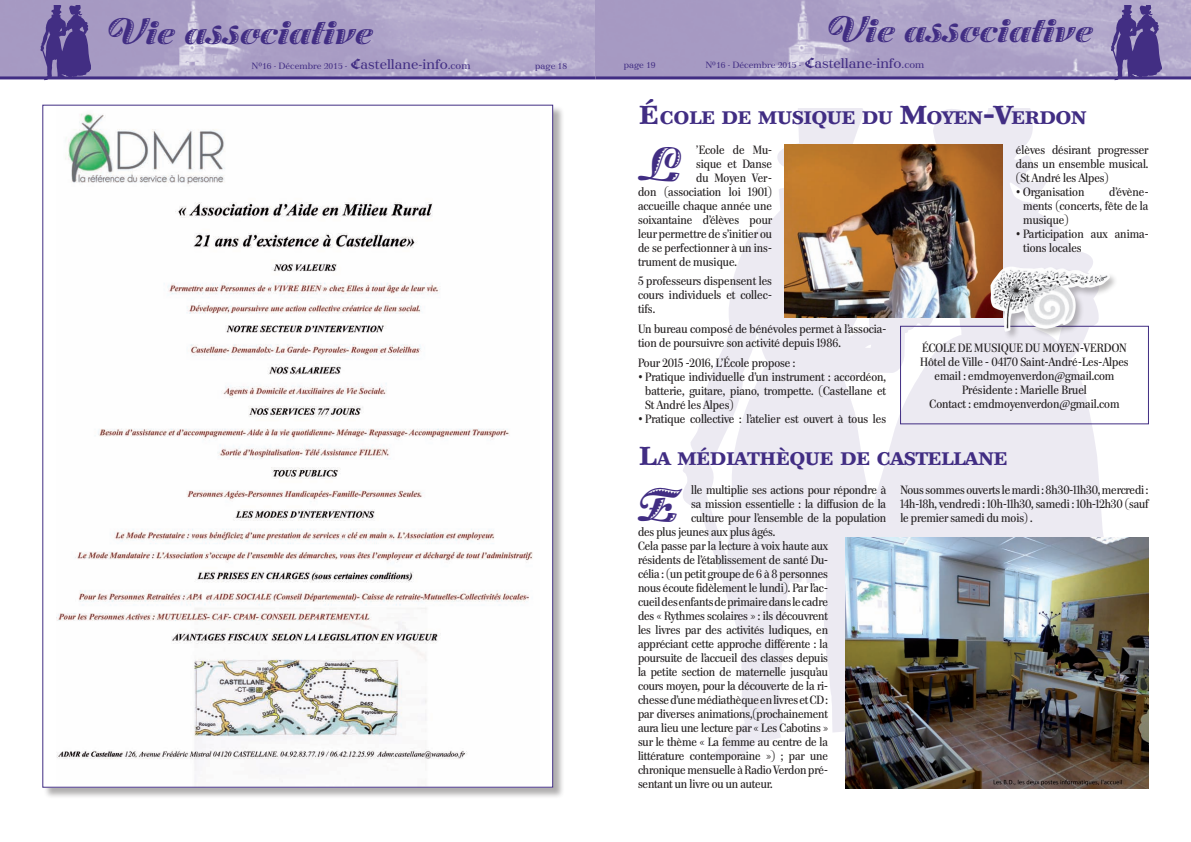
<style>
.page{position:relative;width:1191px;height:842px;background:#fff}
.page>*{position:absolute;margin:0;border:0;box-sizing:border-box;transform-origin:0 0}
.t1{font:49.3px "Zaragoza Plain";color:#412d83}
.t2{font:39px "Zaragoza Plain";color:#412d83}
.t3{font:700 18.2px "Paperback 6";letter-spacing:-.03em;color:#412d83}
.t4{font:12px/14px "Paperback 48";letter-spacing:-.01em;color:#231f20;text-align:justify;scale:.9 1}
.t5{font:9px "Tusar";color:#412d83}
.s1{font-family:"Historical English Textura";font-size:14px}
.s2{font-size:14px}
.s3{font-size:10px}
.s4{font-size:26px}
</style>
<div class="page">
<svg style="left:683px;top:109px;width:438px;height:650px;fill:#eceaf2"></svg>
<img style="left:0;top:0;width:1191px;height:76px">
<svg style="left:40px;top:6px;width:51px;height:74px"></svg>
<hr style="left:0;top:76px;width:595px;height:3px;background:#412d83">
<hr style="left:595px;top:76px;width:596px;height:3px;background:#412d83">
<svg style="left:1110px;top:6px;width:51px;height:74px"></svg>
<img style="left:785px;top:145px;width:217px;height:172px">
<img style="left:845px;top:537px;width:303px;height:251px">
<div style="left:900px;top:326px;width:248px;height:98px;border:1px solid #412d83"></div>
<div style="left:43px;top:105px;width:521px;height:694px;background:#231f20;opacity:.36"></div>
<div style="left:43px;top:105px;width:509px;height:682px;background:#fff"></div>
<img style="left:56px;top:113px;width:477px;height:669px">
<div style="left:989px;top:266px;width:129px;height:74px;background:#231f20;opacity:.3"></div>
<img style="left:990px;top:264px;width:123px;height:71px">
<h2 class="t2" style="left:105px;top:9px;width:268px">Vie associative</h2>
<h2 class="t2" style="left:824px;top:8px;width:268px">Vie associative</h2>
<p class="t5" style="left:624px;top:60px;width:33px">page 19</p>
<p class="t5" style="left:705px;top:60px;width:221px">N°16 - Décembre 2015 - <span class="s1">C</span><span class="s2">astellane-info</span><span class="s3">.com</span></p>
<h3 class="t3" style="left:639px;top:106px;width:449px"><span class="s4">É</span> COLE DE MUSIQUE DU <span class="s4">M</span>OYEN<span class="s4">-V</span>ERDON</h3>
<p class="t5" style="left:251px;top:61px;width:221px">N°16 - Décembre 2015 - <span class="s1">C</span><span class="s2">astellane-info</span><span class="s3">.com</span></p>
<p class="t5" style="left:535px;top:61px;width:33px">page 18</p>
<p class="t4" style="left:696px;top:143px;width:86px">’Ecole de Mu-</p>
<p class="t4" style="left:696px;top:157px;width:86px">sique et Danse</p>
<p class="t4" style="left:696px;top:171px;width:86px">du Moyen Ver-</p>
<p class="t4" style="left:638px;top:185px;width:150px">don (association loi 1901)</p>
<p class="t4" style="left:638px;top:199px;width:150px">accueille chaque année une</p>
<p class="t4" style="left:638px;top:213px;width:150px">soixantaine d’élèves pour</p>
<p class="t4" style="left:638px;top:227px;width:150px">leur permettre de s’initier ou</p>
<p class="t4" style="left:638px;top:241px;width:150px">de se perfectionner à un ins-</p>
<p class="t4" style="left:638px;top:255px;width:111px">trument de musique.</p>
<p class="t4" style="left:638px;top:274px;width:150px">5 professeurs dispensent les cours individuels et collec&shy;tifs.</p>
<p class="t4" style="left:638px;top:322px;width:277px">Un bureau composé de bénévoles permet à l’associa&shy;tion de poursuivre son activité depuis 1986.</p>
<p class="t4" style="left:638px;top:356px;width:176px">Pour 2015 -2016, L’École propose :</p>
<p class="t4" style="left:645px;top:370px;width:269px;text-indent:-7px">• Pratique individuelle d’un instrument : accordéon, batterie, guitare, piano, trompette. (Castellane et St André les Alpes)</p>
<p class="t4" style="left:638px;top:412px;width:277px">• Pratique collective : l’atelier est ouvert à tous les</p>
<h1 class="t1" style="left:638px;top:137px;width:44px">L</h1>
<p class="t4" style="left:1016px;top:143px;width:149px">élèves désirant progresser dans un ensemble musical. (St André les Alpes)</p>
<p class="t4" style="left:1016px;top:185px;width:78px">• Organisation</p>
<p class="t4" style="left:1023px;top:185px;width:141px;text-indent:86px">d’évène&shy;ments (concerts, fête de la musique)</p>
<p class="t4" style="left:1023px;top:227px;width:141px;text-indent:-7px">• Participation aux anima&shy;tions locales</p>
<p class="t4" style="left:920px;top:341px;width:233px;text-align:center">ÉCOLE DE MUSIQUE DU MOYEN-VERDON Hôtel de Ville - 04170 Saint-André-Les-Alpes email : emdmoyenverdon@gmail.com Présidente : Marielle Bruel<br>Contact : emdmoyenverdon@gmail.com</p>
<h3 class="t3" style="left:639px;top:446px;width:370px"><span class="s4">l</span>A MÉDIATHÈQUE DE CASTELLANE</h3>
<p class="t4" style="left:691px;top:483px;width:218px">lle multiplie ses actions pour répondre à</p>
<p class="t4" style="left:691px;top:497px;width:218px">sa mission essentielle : la diffusion de la</p>
<p class="t4" style="left:691px;top:511px;width:218px">culture pour l’ensemble de la population</p>
<p class="t4" style="left:638px;top:525px;width:154px">des plus jeunes aux plus âgés.</p>
<p class="t4" style="left:638px;top:539px;width:213px">Cela passe par la lecture à voix haute aux</p>
<p class="t4" style="left:638px;top:553px;width:213px">résidents de l’établissement de santé Du-</p>
<p class="t4" style="left:638px;top:567px;width:212px">célia : (un petit groupe de 6 à 8 personnes</p>
<p class="t4" style="left:638px;top:581px;width:213px">nous écoute fidèlement le lundi). Par l’ac-</p>
<p class="t4" style="left:638px;top:595px;width:213px">cueil des enfants de primaire dans le cadre</p>
<p class="t4" style="left:638px;top:609px;width:213px">des « Rythmes scolaires » : ils découvrent</p>
<p class="t4" style="left:638px;top:623px;width:213px">les livres par des activités ludiques, en</p>
<p class="t4" style="left:638px;top:637px;width:213px">appréciant cette approche différente : la</p>
<p class="t4" style="left:638px;top:651px;width:213px">poursuite de l’accueil des classes depuis</p>
<p class="t4" style="left:638px;top:665px;width:213px">la petite section de maternelle jusqu’au</p>
<p class="t4" style="left:638px;top:679px;width:213px">cours moyen, pour la découverte de la ri-</p>
<p class="t4" style="left:638px;top:693px;width:213px">chesse d’une médiathèque en livres et CD :</p>
<p class="t4" style="left:638px;top:707px;width:213px">par diverses animations,(prochainement</p>
<p class="t4" style="left:638px;top:721px;width:212px">aura lieu une lecture par « Les Cabotins »</p>
<p class="t4" style="left:638px;top:735px;width:212px">sur le thème « La femme au centre de la</p>
<p class="t4" style="left:638px;top:749px;width:213px">littérature contemporaine ») ; par une</p>
<p class="t4" style="left:638px;top:763px;width:213px">chronique mensuelle à Radio Verdon pré-</p>
<p class="t4" style="left:638px;top:777px;width:151px">sentant un livre ou un auteur.</p>
<h1 class="t1" style="left:635px;top:478px;width:44px">E</h1>
<p class="t4" style="left:900px;top:483px;width:277px">Nous sommes ouverts le mardi : 8h30-11h30, mercredi :<br>14h-18h, vendredi : 10h-11h30, samedi : 10h-12h30 (sauf le premier samedi du mois) .</p>
</div>
